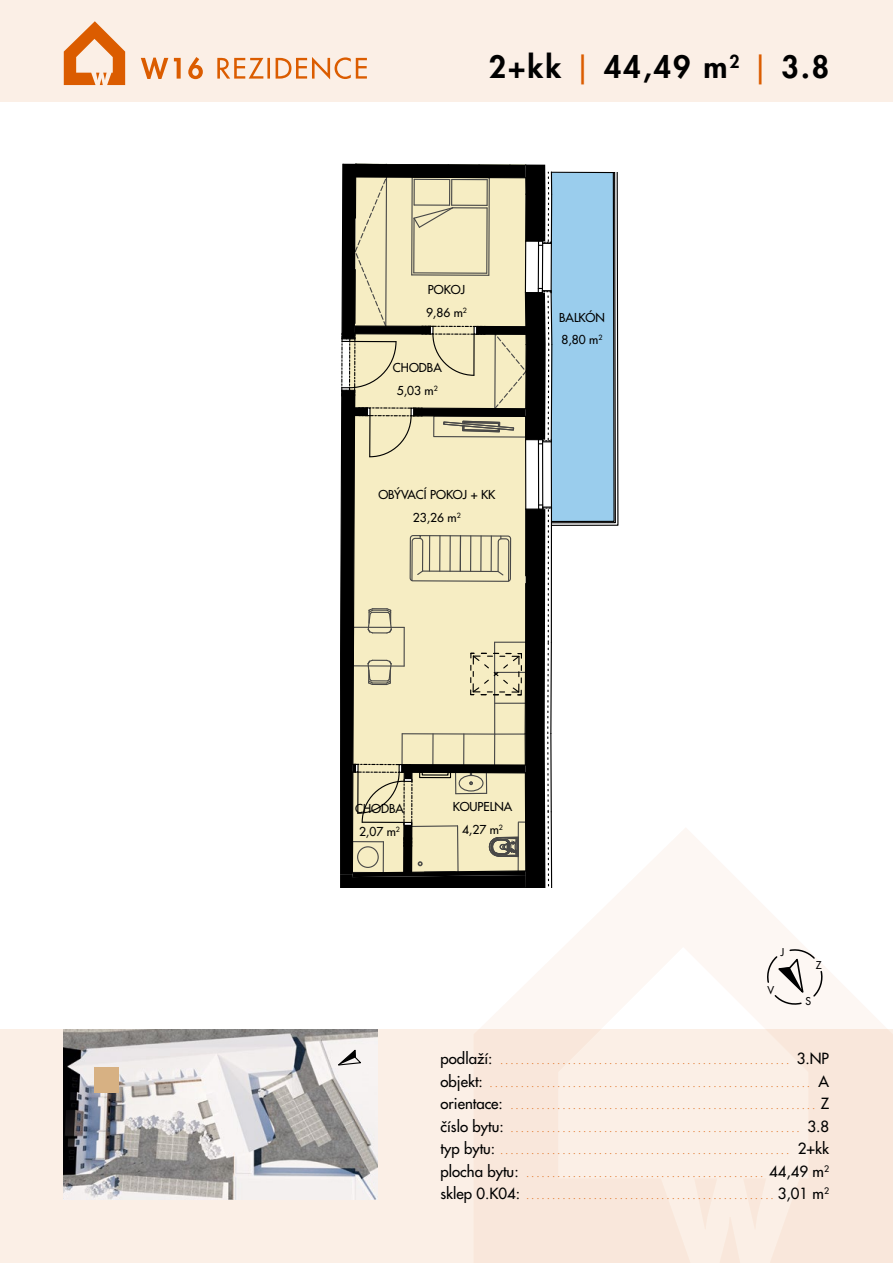
<style>
.page{position:relative;width:893px;height:1263px;background:#fff}
.page>*{position:absolute;margin:0;border:0;box-sizing:border-box;transform-origin:0 0}
.t1{font:800 30px "Futura LT Pro";color:#000}
.t2{font:500 12px/22.5px "Futura LT Pro";color:#000;text-align:center}
.t3{font:500 10.5px "Futura LT Pro";color:#000}
.t4{font:500 9px "Futura LT Pro";color:#db5c00}
.s1{font-weight:500;color:#db5c00}
.s2{font-size:15px;color:#000}
</style>
<div class="page">
<div style="left:0;top:1029px;width:893px;height:234px;background:#fbefe6"></div>
<svg style="left:474px;top:888px;width:419px;height:375px"></svg>
<div style="left:0;top:0;width:893px;height:102px;background:#fbefe6"></div>
<img style="left:64px;top:1029px;width:313px;height:170px">
<svg style="left:64px;top:21px;width:61px;height:64px"></svg>
<svg style="left:141px;top:57px;width:226px;height:22px"></svg>
<svg style="left:337px;top:1048px;width:26px;height:18px"></svg>
<svg style="left:625px;top:828px;width:121px;height:60px;fill:#fdf7f4"></svg>
<svg style="left:340px;top:164px;width:279px;height:725px;background:#bfbfac"></svg>
<div style="left:95px;top:1067px;width:24px;height:26px;background:#d7b183"></div>
<svg style="left:766px;top:949px;width:57px;height:56px"></svg>
<h1 class="t1" style="left:489px;top:44px;width:342px">2+kk <span class="s1">|</span> 44,49 m<sup>2</sup> <span class="s1">|</span> 3.8</h1>
<h2 class="t2" style="left:426px;top:278px;width:42px;text-align:left">POKOJ<br>9,86 m<sup>2</sup></h2>
<h2 class="t2" style="left:393px;top:356px;width:50px">CHODBA<br>5,03 m<sup>2</sup></h2>
<h2 class="t2" style="left:559px;top:305px;width:47px;text-align:left">BALKÓN<br>8,80 m<sup>2</sup></h2>
<h2 class="t2" style="left:378px;top:483px;width:119px">OBÝVACÍ POKOJ + KK<br>23,26 m<sup>2</sup></h2>
<h2 class="t2" style="left:355px;top:797px;width:50px">CHODBA<br>2,07 m<sup>2</sup></h2>
<h2 class="t2" style="left:453px;top:795px;width:61px">KOUPELNA<br>4,27 m<sup>2</sup></h2>
<p class="t3" style="left:781px;top:945px;width:5px">J</p>
<p class="t3" style="left:768px;top:982px;width:8px">V</p>
<p class="t3" style="left:816px;top:957px;width:7px">Z</p>
<p class="t3" style="left:805px;top:993px;width:7px">S</p>
<p class="t4" style="left:441px;top:1054px;width:390px"><span class="s2">podlaží:</span> . . . . . . . . . . . . . . . . . . . . . . . . . . . . . . . . . . . . . . . . . . . . . . . . . . . . . . . . <span class="s2">3. NP</span></p>
<p class="t4" style="left:441px;top:1077px;width:390px"><span class="s2">objekt:</span> . . . . . . . . . . . . . . . . . . . . . . . . . . . . . . . . . . . . . . . . . . . . . . . . . . . . . . . . . . . . . . <span class="s2">A</span></p>
<p class="t4" style="left:441px;top:1099px;width:390px"><span class="s2">orientace:</span> . . . . . . . . . . . . . . . . . . . . . . . . . . . . . . . . . . . . . . . . . . . . . . . . . . . . . . . . . . <span class="s2">Z</span></p>
<p class="t4" style="left:441px;top:1122px;width:390px"><span class="s2">číslo bytu:</span> . . . . . . . . . . . . . . . . . . . . . . . . . . . . . . . . . . . . . . . . . . . . . . . . . . . . . . . . <span class="s2">3. 8</span></p>
<p class="t4" style="left:441px;top:1144px;width:390px"><span class="s2">typ bytu:</span> . . . . . . . . . . . . . . . . . . . . . . . . . . . . . . . . . . . . . . . . . . . . . . . . . . . . . . . . <span class="s2">2+kk</span></p>
<p class="t4" style="left:441px;top:1167px;width:390px"><span class="s2">plocha bytu:</span> . . . . . . . . . . . . . . . . . . . . . . . . . . . . . . . . . . . . . . . . . . . . . <span class="s2">44,49 m</span><sup>2</sup></p>
<p class="t4" style="left:441px;top:1189px;width:390px"><span class="s2">sklep 0. K04:</span> . . . . . . . . . . . . . . . . . . . . . . . . . . . . . . . . . . . . . . . . . . . . . . . <span class="s2">3,01 m</span><sup>2</sup></p>
</div>
